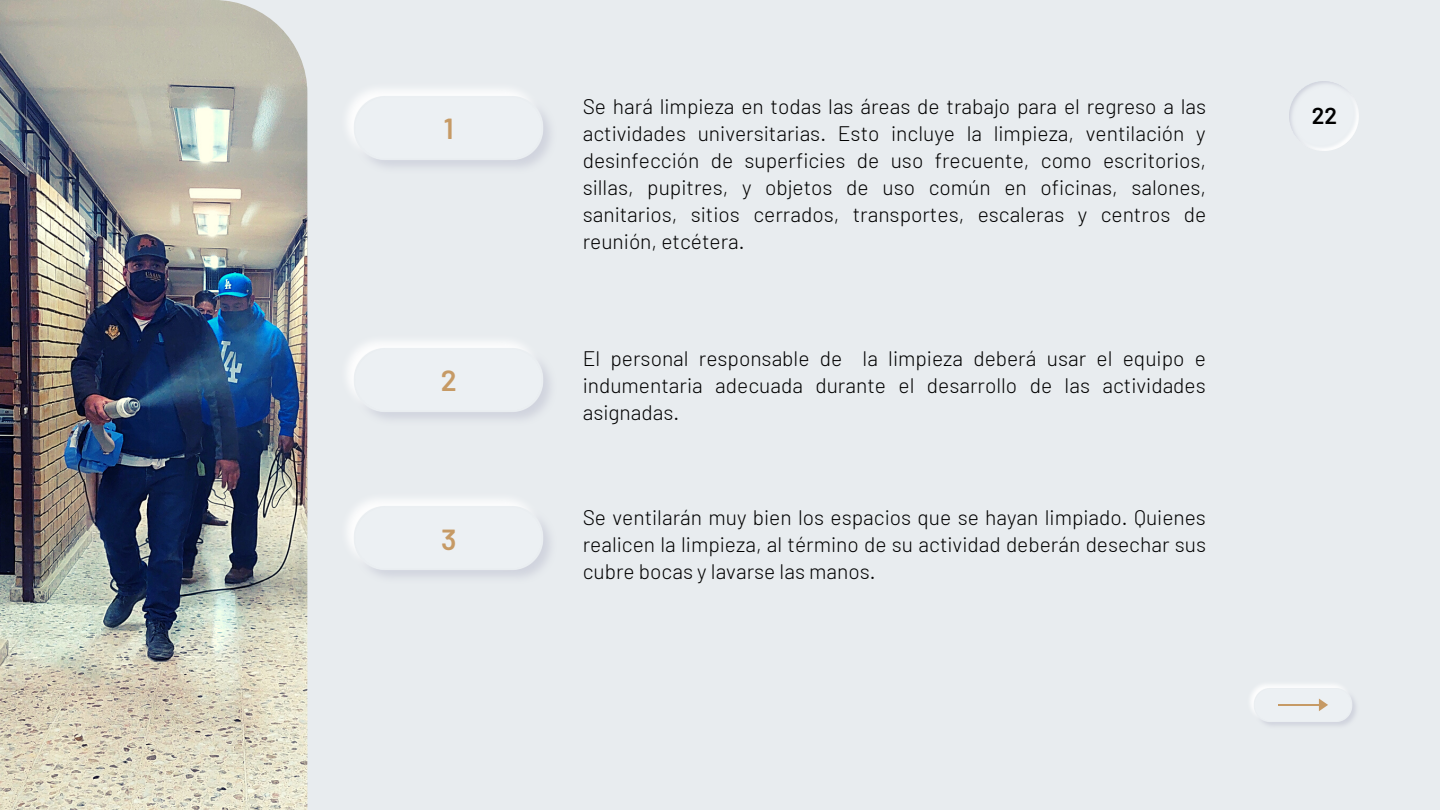
<style>
.page{position:relative;width:1440px;height:810px;background:#e8ecef}
.page>*{position:absolute;margin:0;border:0;box-sizing:border-box;transform-origin:0 0}
.t1{font:600 29px "Barlow";color:#c69a65}
.t2{font:600 23px "Barlow";color:#000}
.t3{font:300 21px/27px "Barlow";color:#000;text-align:justify}
</style>
<div class="page">
<img style="left:1250px;top:684px;width:106px;height:42px">
<hr style="left:1278px;top:704px;width:43px;height:2px;background:#c69a65">
<svg style="left:1319px;top:699px;width:9px;height:12px"></svg>
<img style="left:1290px;top:81px;width:69px;height:69px">
<img style="left:347px;top:89px;width:203px;height:78px">
<img style="left:347px;top:341px;width:203px;height:78px">
<img style="left:347px;top:499px;width:203px;height:78px">
<img style="left:0;top:0;width:307px;height:810px">
<h1 class="t1" style="left:444px;top:110px;width:11px">1</h1>
<h1 class="t1" style="left:441px;top:362px;width:17px">2</h1>
<h1 class="t1" style="left:441px;top:521px;width:17px">3</h1>
<p class="t3" style="left:583px;top:92px;width:625px">Se hará limpieza en todas las áreas de trabajo para el regreso a las actividades universitarias. Esto incluye la limpieza, ventilación y desinfección de superficies de uso frecuente, como escritorios, sillas, pupitres, y objetos de uso común en oficinas, salones, sanitarios, sitios cerrados, transportes, escaleras y centros de reunión, etcétera.</p>
<p class="t3" style="left:583px;top:344px;width:625px">El personal responsable de la limpieza deberá usar el equipo e indumentaria adecuada durante el desarrollo de las actividades asignadas.</p>
<p class="t3" style="left:583px;top:503px;width:625px">Se ventilarán muy bien los espacios que se hayan limpiado. Quienes realicen la limpieza, al término de su actividad deberán desechar sus cubre bocas y lavarse las manos.</p>
<p class="t2" style="left:1312px;top:101px;width:27px">22</p>
</div>
